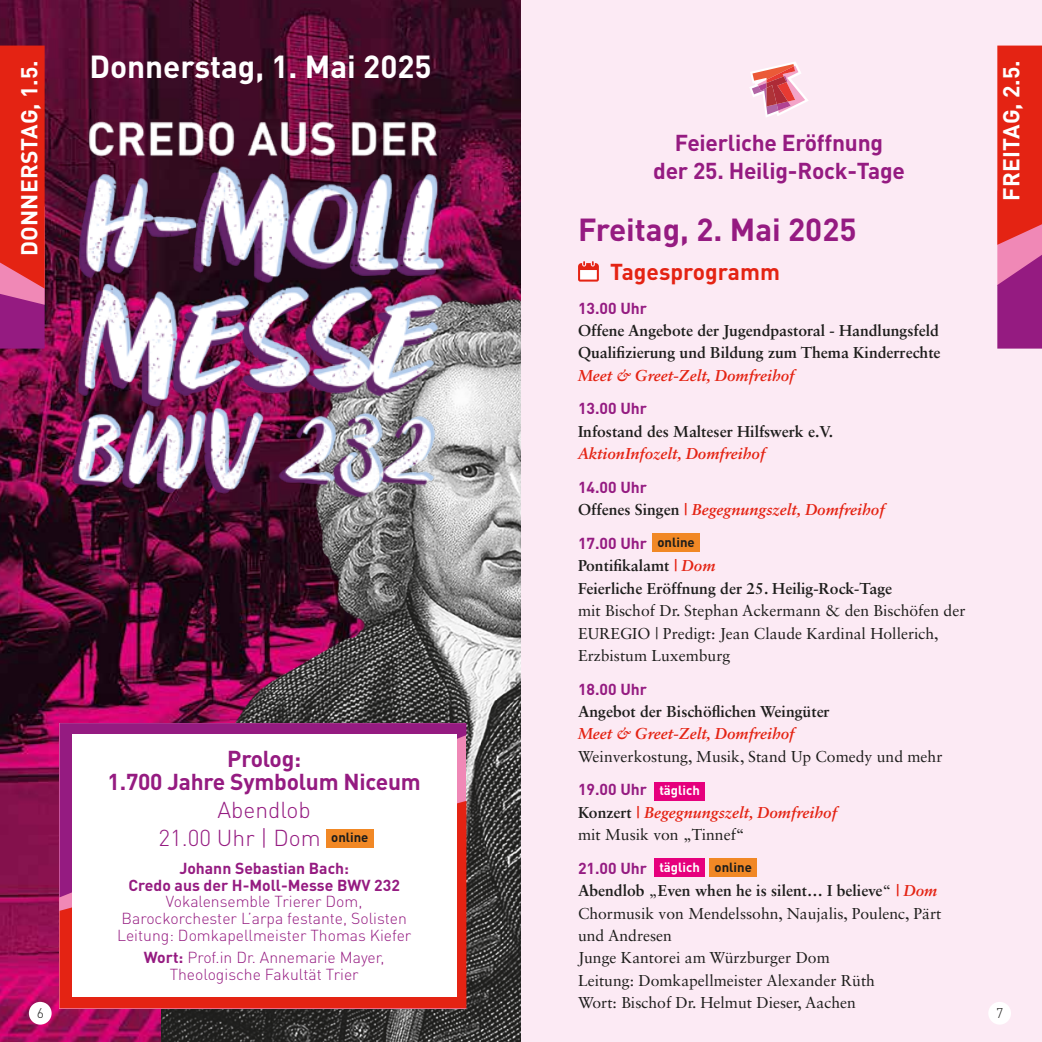
<style>
.page{position:relative;width:1042px;height:1042px;background:#fff}
.page>*{position:absolute;margin:0;border:0;box-sizing:border-box;transform-origin:0 0}
.t1{font:700 31.5px "DIN Pro";color:#fff}
.t2{font:700 31.5px "DIN Pro";color:#951b81}
.t3{font:700 22.75px/28px "DIN Pro";letter-spacing:-.01em;color:#951b81;text-align:center}
.t4{font:700 22.75px "DIN Pro";letter-spacing:.01em;color:#fff}
.t5{font:300 22.75px/28px "DIN Pro";color:#951b81;text-align:center}
.t6{font:700 22.75px "DIN Pro";color:#e42313}
.t7{font:15.75px/22.4px "Sabon LT Std";color:#1d1d1b}
.t8{font:700 15.75px/22.4px "Sabon LT Std";color:#1d1d1b}
.t9{font:italic 700 15.75px/22.4px "Sabon LT Std";color:#e42313}
.t10{font:300 15.75px/16.8px "DIN Pro";color:#951b81;text-align:center}
.t11{font:700 15.75px/16.8px "DIN Pro";color:#951b81;text-align:center}
.t12{font:300 14px "DIN Pro";color:#1d1d1b}
.s1{font-style:normal;color:#1d1d1b}
.s2{font-size:13.12px;color:#1d1d1b}
.s3{font-style:italic;color:#e42313}
.s4{font-size:13.12px;color:#fff}
.s5{font-weight:400;font-style:normal;color:#1d1d1b}
.s6{font-weight:700}
.s7{font-weight:700;font-style:italic;color:#e42313}
</style>
<div class="page">
<img style="left:0;top:0;width:521px;height:1042px">
<div style="left:521px;top:0;width:521px;height:1042px;background:#fceaf4"></div>
<img style="left:161px;top:273px;width:360px;height:769px">
<svg style="left:578px;top:261px;width:21px;height:21px"></svg>
<div style="left:580px;top:270px;width:17px;height:9px;background:#fff"></div>
<div style="left:652px;top:534px;width:48px;height:18px;background:#f18825"></div>
<div style="left:654px;top:782px;width:51px;height:18px;background:#e6007d"></div>
<div style="left:654px;top:858px;width:51px;height:19px;background:#e6007d"></div>
<div style="left:709px;top:858px;width:48px;height:19px;background:#f18825"></div>
<svg style="left:997px;top:46px;width:45px;height:303px;background:#d13046"></svg>
<svg style="left:749px;top:62px;width:59px;height:55px"></svg>
<svg style="left:0;top:46px;width:45px;height:303px;background:#d72931"></svg>
<div style="left:60px;top:897px;width:406px;height:111px;background:#e42313"></div>
<svg style="left:0;top:583px;width:470px;height:314px;background:#672448"></svg>
<div style="left:72px;top:734px;width:384px;height:263px;background:#fff"></div>
<div style="left:326px;top:829px;width:47px;height:18px;background:#f18825"></div>
<img style="left:57px;top:103px;width:413px;height:412px">
<div style="left:29px;top:1002px;width:23px;height:22px;background:#fff;border-radius:50%"></div>
<div style="left:988px;top:1002px;width:23px;height:22px;background:#fff;border-radius:50%"></div>
<h1 class="t1" style="left:89px;top:46px;width:344px">Donnerstag, 1. Mai 2025</h1>
<h2 class="t4" style="left:14px;top:256px;width:197px;rotate:-90deg">DONNERSTAG, 1.5.</h2>
<h2 class="t4" style="left:996px;top:200px;width:142px;rotate:-90deg">FREITAG, 2.5.</h2>
<h2 class="t3" style="left:653px;top:128px;width:253px">Feierliche Eröffnung<br>der 25. Heilig-Rock-Tage</h2>
<h1 class="t2" style="left:578px;top:208px;width:280px">Freitag, 2. Mai 2025</h1>
<h2 class="t6" style="left:610px;top:256px;width:171px">Tagesprogramm</h2>
<p class="t11" style="left:578px;top:299px;width:71px">13.00 Uhr</p>
<p class="t8" style="left:578px;top:319px;width:364px">Offene Angebote der Jugendpastoral - Handlungsfeld<br>Qualifizierung und Bildung zum Thema Kinderrechte</p>
<p class="t9" style="left:578px;top:364px;width:218px">Meet &amp; Greet-Zelt, Domfreihof</p>
<p class="t11" style="left:578px;top:400px;width:71px">13.00 Uhr</p>
<p class="t8" style="left:578px;top:420px;width:257px">Infostand des Malteser Hilfswerk e.V.</p>
<p class="t9" style="left:578px;top:442px;width:189px">AktionInfozelt, Domfreihof</p>
<p class="t11" style="left:578px;top:478px;width:71px">14.00 Uhr</p>
<p class="t9" style="left:578px;top:498px;width:308px"><span class="s1">Offenes Singen</span> | Begegnungszelt, Domfreihof</p>
<p class="t11" style="left:578px;top:534px;width:118px">17.00 Uhr <span class="s2">online</span></p>
<p class="t8" style="left:578px;top:554px;width:316px">Pontifikalamt <span class="s3">| Dom<br></span>Feierliche Eröffnung der 25. Heilig-Rock-Tage</p>
<p class="t7" style="left:578px;top:599px;width:389px">mit Bischof Dr. Stephan Ackermann &amp; den Bischöfen der<br>EUREGIO | Predigt: Jean Claude Kardinal Hollerich,<br>Erzbistum Luxemburg</p>
<p class="t11" style="left:578px;top:680px;width:71px">18.00 Uhr</p>
<p class="t8" style="left:578px;top:700px;width:253px">Angebot der Bischöflichen Weingüter</p>
<p class="t9" style="left:578px;top:722px;width:218px">Meet &amp; Greet-Zelt, Domfreihof</p>
<p class="t7" style="left:578px;top:745px;width:366px">Weinverkostung, Musik, Stand Up Comedy und mehr</p>
<p class="t11" style="left:578px;top:780px;width:123px">19.00 Uhr <span class="s4">täglich</span></p>
<p class="t9" style="left:578px;top:801px;width:260px"><span class="s1">Konzert</span> | Begegnungszelt, Domfreihof <span class="s5">mit Musik von „Tinnef“</span></p>
<p class="t11" style="left:578px;top:859px;width:175px">21.00 Uhr <span class="s4">täglich</span> <span class="s2">online</span></p>
<p class="t7" style="left:578px;top:879px;width:365px"><span class="s6">Abendlob</span> „<span class="s6">Even when he is silent… I believe</span>“ <span class="s7">| Dom </span>Chormusik von Mendelssohn, Naujalis, Poulenc, Pärt und Andresen<br>Junge Kantorei am Würzburger Dom<br>Leitung: Domkapellmeister Alexander Rüth<br>Wort: Bischof Dr. Helmut Dieser, Aachen</p>
<h2 class="t3" style="left:108px;top:747px;width:315px;line-height:22.4px">Prolog:<br>1.700 Jahre Symbolum Niceum</h2>
<h2 class="t5" style="left:158px;top:794px;width:212px">Abendlob<br>21.00 Uhr | Dom <sup>online</sup></h2>
<p class="t11" style="left:128px;top:859px;width:273px">Johann Sebastian Bach:<br>Credo aus der H-Moll-Messe BWV 232</p>
<p class="t10" style="left:117px;top:892px;width:296px">Vokalensemble Trierer Dom,<br>Barockorchester L’arpa festante, Solisten<br>Leitung: Domkapellmeister Thomas Kiefer</p>
<p class="t10" style="left:144px;top:948px;width:242px"><span class="s6">Wort:</span> Prof.in Dr. Annemarie Mayer,<br>Theologische Fakultät Trier</p>
<p class="t12" style="left:37px;top:1003px;width:9px">6</p>
<p class="t12" style="left:996px;top:1003px;width:9px">7</p>
</div>
